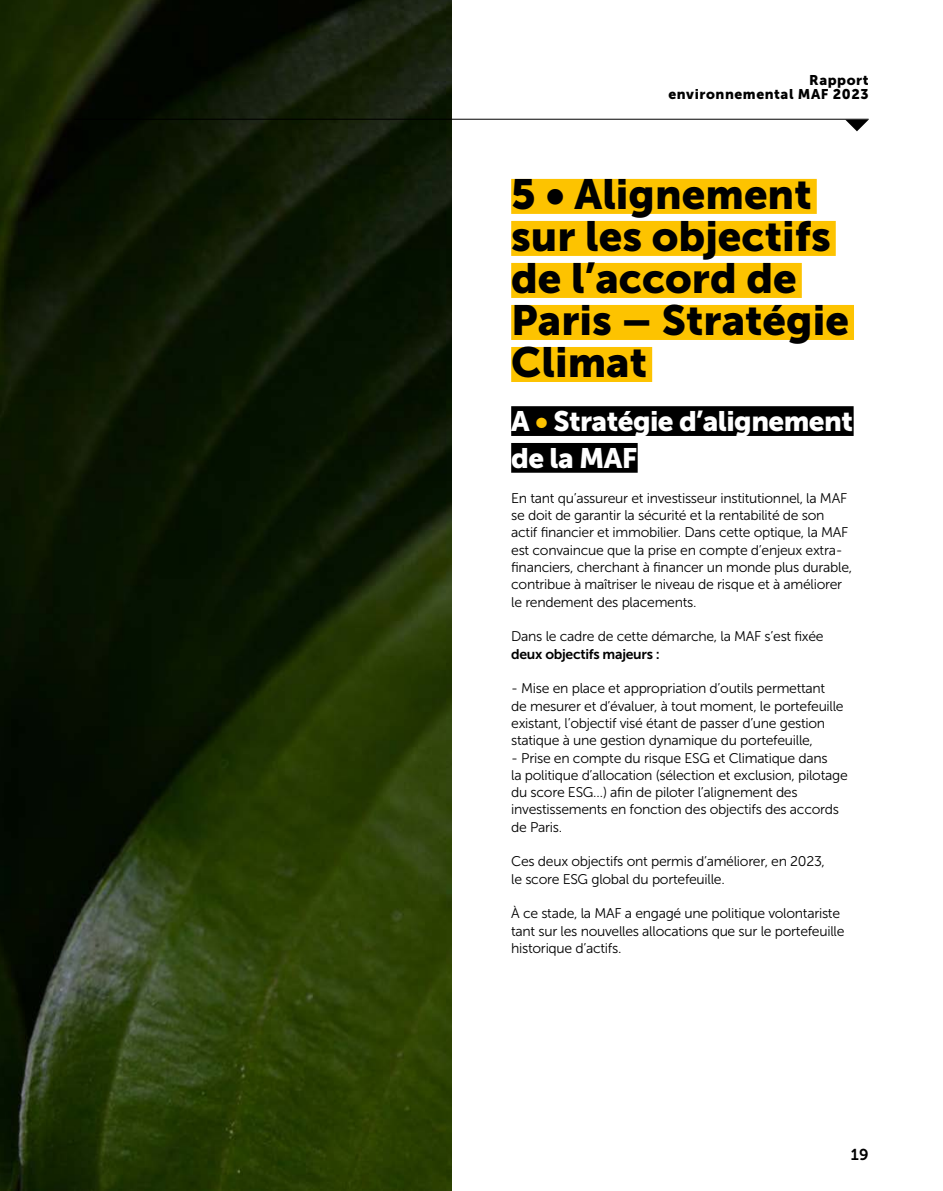
<style>
.page{position:relative;width:943px;height:1191px;background:#fff}
.page>*{position:absolute;margin:0;border:0;box-sizing:border-box;transform-origin:0 0}
.t1{font:42px/42px "Museo Sans 900";color:#000}
.t2{font:28px/36.8px "Museo Sans 900";letter-spacing:-.02em;color:#fff}
.t3{font:15.75px "Museo Sans 700";color:#000}
.t4{font:14px/17.3px "Museo Sans 300";letter-spacing:-.02em;color:#000}
.t5{font:14px/14px "Museo Sans 900";letter-spacing:.04em;color:#000;text-align:right}
.t6{font:14px "Museo Sans 700";letter-spacing:-.02em;color:#000}
.s1{color:#fdc300}
</style>
<div class="page">
<img style="left:0;top:0;width:451px;height:1191px">
<hr style="left:74px;top:119px;width:794px;height:1px;background:#000">
<svg style="left:845px;top:120px;width:23px;height:11px"></svg>
<div style="left:511px;top:179px;width:305px;height:35px;background:#fdc300"></div>
<div style="left:511px;top:221px;width:324px;height:35px;background:#fdc300"></div>
<div style="left:511px;top:263px;width:290px;height:35px;background:#fdc300"></div>
<div style="left:511px;top:305px;width:343px;height:35px;background:#fdc300"></div>
<div style="left:511px;top:347px;width:141px;height:35px;background:#fdc300"></div>
<div style="left:511px;top:406px;width:342px;height:30px;background:#000"></div>
<div style="left:511px;top:443px;width:126px;height:30px;background:#000"></div>
<p class="t5" style="left:668px;top:73px;width:202px">Rapport<br>environnemental MAF 2023</p>
<h1 class="t1" style="left:511px;top:173px;width:339px">5 • Alignement sur les objectifs de l’accord de<br>Paris – Stratégie<br>Climat</h1>
<h2 class="t2" style="left:511px;top:403px;width:343px">A <span class="s1">•</span> Stratégie d’alignement de la MAF</h2>
<p class="t4" style="left:511px;top:489px;width:342px">En tant qu’assureur et investisseur institutionnel, la MAF se doit de garantir la sécurité et la rentabilité de son actif financier et immobilier. Dans cette optique, la MAF est convaincue que la prise en compte d’enjeux extra&shy;financiers, cherchant à financer un monde plus durable, contribue à maîtriser le niveau de risque et à améliorer le rendement des placements.</p>
<p class="t4" style="left:511px;top:628px;width:314px">Dans le cadre de cette démarche, la MAF s’est fixée</p>
<p class="t6" style="left:511px;top:646px;width:150px">deux objectifs majeurs :</p>
<p class="t4" style="left:511px;top:680px;width:334px">- Mise en place et appropriation d’outils permettant de mesurer et d’évaluer, à tout moment, le portefeuille existant, l’objectif visé étant de passer d’une gestion statique à une gestion dynamique du portefeuille,</p>
<p class="t4" style="left:511px;top:749px;width:338px">- Prise en compte du risque ESG et Climatique dans<br>la politique d’allocation (sélection et exclusion, pilotage du score ESG…) afin de piloter l’alignement des investissements en fonction des objectifs des accords de Paris.</p>
<p class="t4" style="left:511px;top:853px;width:315px">Ces deux objectifs ont permis d’améliorer, en 2023, le score ESG global du portefeuille.</p>
<p class="t4" style="left:511px;top:905px;width:335px">À ce stade, la MAF a engagé une politique volontariste tant sur les nouvelles allocations que sur le portefeuille historique d’actifs.</p>
<p class="t3" style="left:851px;top:1145px;width:19px">19</p>
</div>
